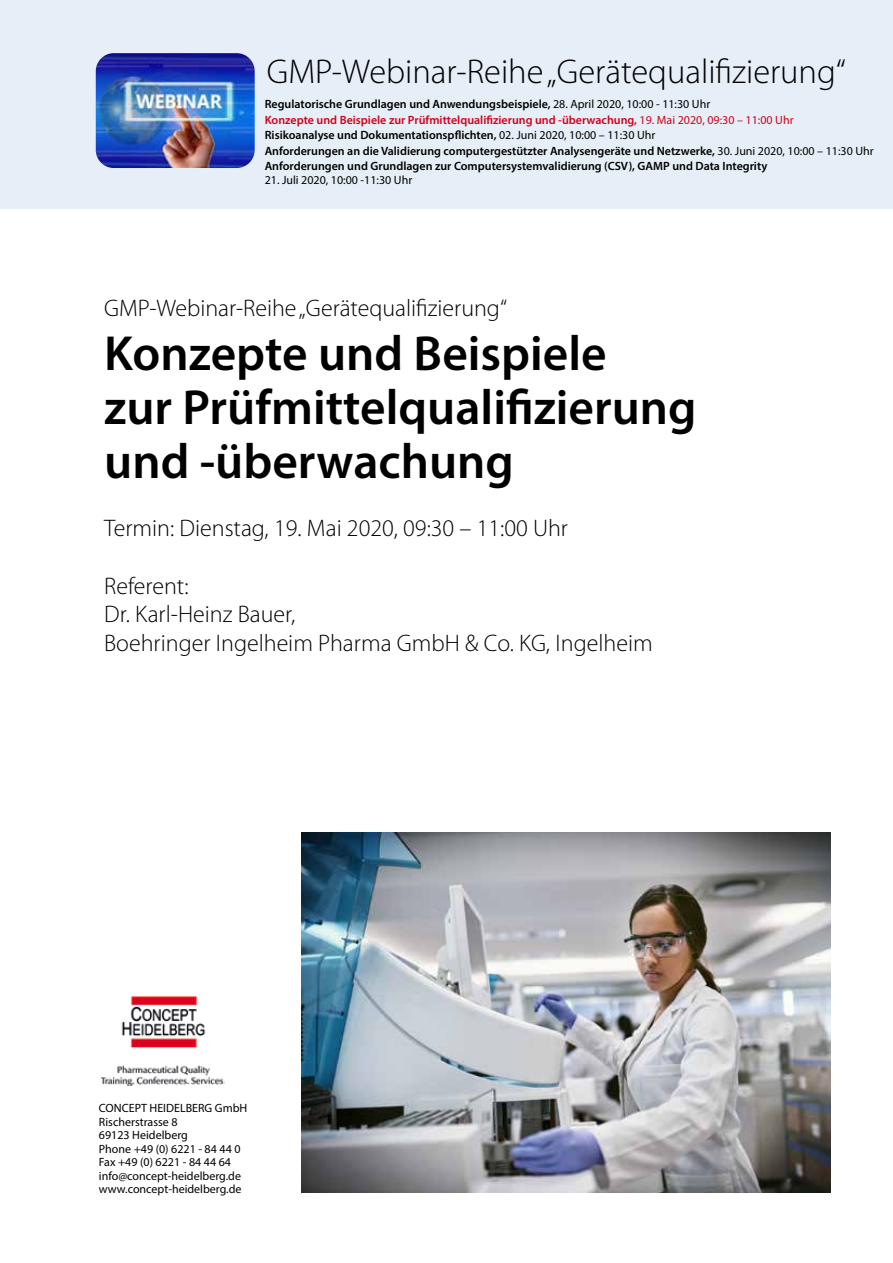
<style>
.page{position:relative;width:893px;height:1263px;background:#fff}
.page>*{position:absolute;margin:0;border:0;box-sizing:border-box;transform-origin:0 0}
.t1{font:600 49.5px/54px "Myriad Pro";color:#000}
.t2{font:300 34.5px "Myriad Pro";color:#000}
.t3{font:300 24px/28.8px "Myriad Pro";color:#000}
.t4{font:600 12px/15.8px "Myriad Pro";color:#000}
.t5{font:12px/13.5px "Myriad Pro";color:#000}
.s1{font-weight:400}
.s2{color:#d1001a}
.s3{font-weight:400;color:#d1001a}
</style>
<div class="page">
<div style="left:0;top:0;width:893px;height:209px;background:#e6eff7"></div>
<img style="left:302px;top:832px;width:528px;height:360px">
<img style="left:96px;top:53px;width:159px;height:115px">
<img style="left:102px;top:996px;width:122px;height:89px">
<h2 class="t2" style="left:267px;top:52px;width:581px">GMP-Webinar-Reihe „Gerätequalifizierung“</h2>
<p class="t4" style="left:265px;top:96px;width:611px">Regulatorische Grundlagen und Anwendungsbeispiele, <span class="s1">28. April 2020, 10:00 - 11:30 Uhr<br></span><span class="s2">Konzepte und Beispiele zur Prüfmittelqualifizierung und -überwachung,</span> <span class="s3">19. Mai 2020, 09:30 – 11:00 Uhr<br></span>Risikoanalyse und Dokumentationspflichten, <span class="s1">02. Juni 2020, 10:00 – 11:30 Uhr<br></span>Anforderungen an die Validierung computergestützter Analysengeräte und Netzwerke, <span class="s1">30. Juni 2020, 10:00 – 11:30 Uhr</span></p>
<p class="t4" style="left:265px;top:157px;width:504px">Anforderungen und Grundlagen zur Computersystemvalidierung (CSV), GAMP und Data Integrity</p>
<p class="t5" style="left:265px;top:173px;width:149px">21. Juli 2020, 10:00 -11:30 Uhr</p>
<h3 class="t3" style="left:104px;top:294px;width:404px">GMP-Webinar-Reihe „Gerätequalifizierung“</h3>
<h1 class="t1" style="left:104px;top:325px;width:594px">Konzepte und Beispiele<br>zur Prüfmittelqualifizierung und -überwachung</h1>
<h3 class="t3" style="left:104px;top:514px;width:465px">Termin: Dienstag, 19. Mai 2020, 09:30 – 11:00 Uhr</h3>
<h3 class="t3" style="left:104px;top:571px;width:550px">Referent:<br>Dr. Karl-Heinz Bauer,<br>Boehringer Ingelheim Pharma GmbH &amp; Co. KG, Ingelheim</h3>
<p class="t5" style="left:99px;top:1101px;width:150px">CONCEPT HEIDELBERG GmbH<br>Rischerstrasse 8<br>69123 Heidelberg<br>Phone +49 (0) 6221 - 84 44 0<br>Fax +49 (0) 6221 - 84 44 64 info@concept-heidelberg.de www.concept-heidelberg.de</p>
</div>
